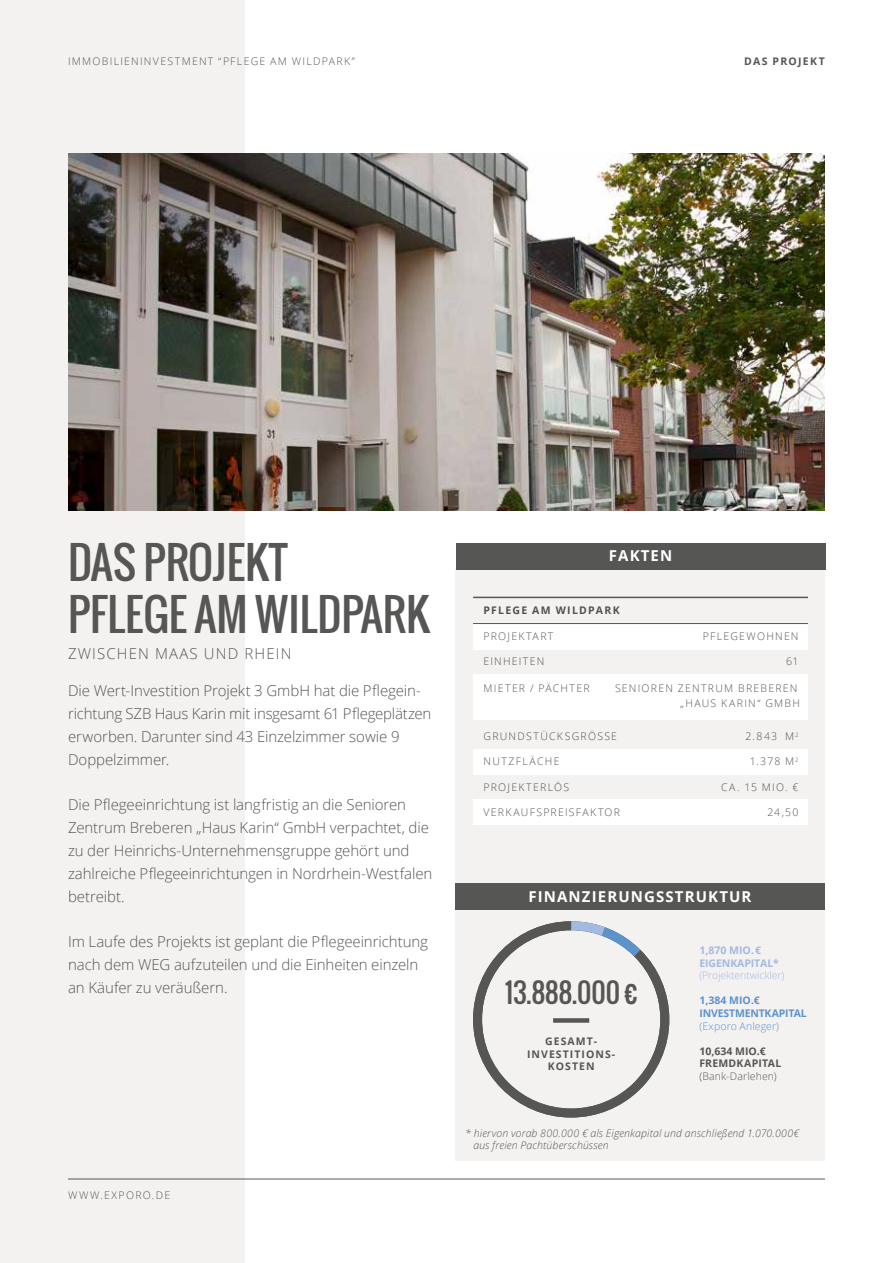
<style>
.page{position:relative;width:893px;height:1263px;background:#fff}
.page>*{position:absolute;margin:0;border:0;box-sizing:border-box;transform-origin:0 0}
.t1{font:43.5px/52.5px "Oswald";color:#565655}
.t2{font:27px "Oswald";color:#565655}
.t3{font:300 15px/22.8px "Open Sans";letter-spacing:-.005em;color:#565655}
.t4{font:700 15px "Open Sans";letter-spacing:.075em;color:#fff}
.t5{font:300 15px "Open Sans";letter-spacing:.075em;color:#565655}
.t6{font:300 10.5px/15px "Open Sans";letter-spacing:.12em;color:#565655;text-align:right}
.t7{font:italic 300 10.5px/12px "Open Sans";letter-spacing:.015em;color:#565655}
.t8{font:700 10.5px/12.6px "Open Sans";letter-spacing:-.015em;color:#5c93cb}
.t9{font:700 10.5px "Open Sans";letter-spacing:.12em;color:#565655}
.t10{font:700 10.5px/12.6px "Open Sans";letter-spacing:.1em;color:#565655;text-align:center}
.t11{font:700 10.5px/12.6px "Open Sans";letter-spacing:-.01em;color:#a2bae0}
.t12{font:700 10.5px/12.6px "Open Sans";letter-spacing:.01em;color:#565655}
.t13{font:300 10.5px "Open Sans";letter-spacing:-.01em;color:#a2bae0}
.t14{font:300 10.5px "Open Sans";letter-spacing:.01em;color:#5c93cb}
.t15{font:300 10.5px "Open Sans";letter-spacing:.01em;color:#565655}
</style>
<div class="page">
<div style="left:0;top:0;width:245px;height:1263px;background:#f4f1f1"></div>
<hr style="left:68px;top:1178px;width:757px;height:1px;background:#565655">
<div style="left:455px;top:569px;width:370px;height:592px;background:#f4f1f1"></div>
<div style="left:455px;top:883px;width:370px;height:27px;background:#565655"></div>
<svg style="left:473px;top:921px;width:197px;height:197px"></svg>
<div style="left:456px;top:543px;width:369px;height:26px;background:#565655"></div>
<div style="left:473px;top:624px;width:335px;height:25px;background:#fff"></div>
<div style="left:473px;top:674px;width:335px;height:46px;background:#fff"></div>
<div style="left:473px;top:749px;width:335px;height:25px;background:#fff"></div>
<div style="left:473px;top:800px;width:335px;height:25px;background:#fff"></div>
<hr style="left:473px;top:623px;width:335px;height:1px;background:#565655">
<hr style="left:473px;top:597px;width:335px;height:1px;background:#565655">
<img style="left:68px;top:153px;width:757px;height:357px">
<p class="t6" style="left:68px;top:54px;width:288px">IMMOBILIENINVESTMENT “PFLEGE AM WILDPARK”</p>
<p class="t9" style="left:744px;top:54px;width:82px">DAS PROJEKT</p>
<h1 class="t1" style="left:68px;top:535px;width:364px">DAS PROJEKT<br>PFLEGE AM WILDPARK</h1>
<p class="t5" style="left:68px;top:643px;width:225px">ZWISCHEN MAAS UND RHEIN</p>
<p class="t3" style="left:68px;top:679px;width:365px">Die Wert-Investition Projekt 3 GmbH hat die Pflegein&shy;richtung SZB Haus Karin mit insgesamt 61 Pflegeplätzen erworben. Darunter sind 43 Einzelzimmer sowie 9<br>Doppelzimmer.</p>
<p class="t3" style="left:68px;top:793px;width:366px">Die Pflegeeinrichtung ist langfristig an die Senioren Zentrum Breberen „Haus Karin“ GmbH verpachtet, die zu der Heinrichs-Unternehmensgruppe gehört und zahlreiche Pflegeeinrichtungen in Nordrhein-Westfalen betreibt.</p>
<p class="t3" style="left:68px;top:930px;width:361px">Im Laufe des Projekts ist geplant die Pflegeeinrichtung nach dem WEG aufzuteilen und die Einheiten einzeln an Käufer zu veräußern.</p>
<p class="t6" style="left:68px;top:1187px;width:104px">WWW.EXPORO.DE</p>
<p class="t4" style="left:609px;top:545px;width:65px">FAKTEN</p>
<p class="t9" style="left:483px;top:603px;width:138px">PFLEGE AM WILDPARK</p>
<p class="t6" style="left:483px;top:628px;width:71px">PROJEKTART</p>
<p class="t6" style="left:703px;top:628px;width:97px">PFLEGEWOHNEN</p>
<p class="t6" style="left:483px;top:653px;width:62px">EINHEITEN</p>
<p class="t6" style="left:786px;top:653px;width:14px">61</p>
<p class="t6" style="left:483px;top:680px;width:108px">MIETER / PÄCHTER</p>
<p class="t6" style="left:615px;top:680px;width:186px">SENIOREN ZENTRUM BREBEREN „HAUS KARIN“ GMBH</p>
<p class="t6" style="left:483px;top:728px;width:135px">GRUNDSTÜCKSGRÖSSE</p>
<p class="t6" style="left:745px;top:728px;width:55px">2.843 M<sup>2</sup></p>
<p class="t6" style="left:483px;top:754px;width:77px">NUTZFLÄCHE</p>
<p class="t6" style="left:750px;top:754px;width:50px">1.378 M<sup>2</sup></p>
<p class="t6" style="left:483px;top:779px;width:87px">PROJEKTERLÖS</p>
<p class="t6" style="left:721px;top:779px;width:79px">CA. 15 MIO. €</p>
<p class="t6" style="left:483px;top:804px;width:138px">VERKAUFSPREISFAKTOR</p>
<p class="t6" style="left:767px;top:804px;width:33px">24,50</p>
<p class="t4" style="left:528px;top:886px;width:225px">FINANZIERUNGSSTRUKTUR</p>
<h2 class="t2" style="left:505px;top:972px;width:135px">13.888.000 €</h2>
<p class="t10" style="left:527px;top:1034px;width:90px">GESAMT-<br>INVESTITIONS-<br>KOSTEN</p>
<p class="t11" style="left:699px;top:944px;width:81px">1,870 MIO.€<br>EIGENKAPITAL*</p>
<p class="t13" style="left:699px;top:968px;width:86px">(Projektentwickler)</p>
<p class="t8" style="left:699px;top:994px;width:109px">1,384 MIO.€<br>INVESTMENTKAPITAL</p>
<p class="t14" style="left:699px;top:1018px;width:81px">(Exporo Anleger)</p>
<p class="t12" style="left:699px;top:1044px;width:83px">10,634 MIO.€<br>FREMDKAPITAL</p>
<p class="t15" style="left:699px;top:1069px;width:79px">(Bank-Darlehen)</p>
<p class="t7" style="left:473px;top:1127px;width:328px;text-indent:-8px">* hiervon vorab 800.000 € als Eigenkapital und anschließend 1.070.000€ aus freien Pachtüberschüssen</p>
</div>
